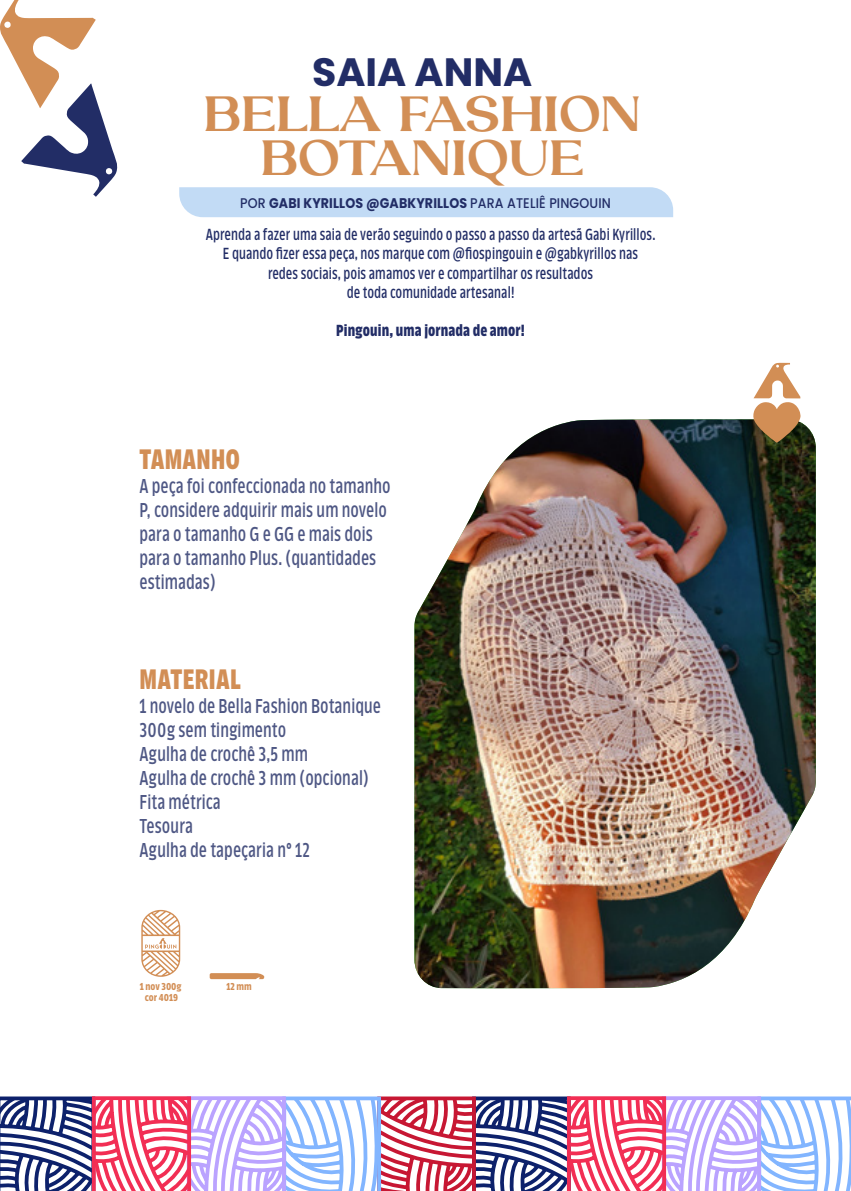
<style>
.page{position:relative;width:851px;height:1191px;background:#fff}
.page>*{position:absolute;margin:0;border:0;box-sizing:border-box;transform-origin:0 0}
.t1{font:500 49.4px/44.4px "Laviossa";color:#d28e55;text-align:center}
.t2{font:700 39.4px "Poppins";color:#222d66}
.t3{font:700 condensed 28px "Ansage";letter-spacing:.01em;color:#d28e55;scale:.9 1}
.t4{font:condensed 20px/24px "Ansage";letter-spacing:.005em;color:#4e5784;scale:.9 1}
.t5{font:condensed 16px/19.2px "Ansage";letter-spacing:.005em;color:#222d66;text-align:center;scale:.9 1}
.t6{font:700 condensed 16px "Ansage";letter-spacing:.005em;color:#222d66;scale:.9 1}
.t7{font:700 14px "Poppins";letter-spacing:.01em;color:#222d66;scale:.9 1}
.t8{font:600 condensed 10px/11px "Ansage";color:#d28e55;text-align:center}
.s1{font-weight:500}
</style>
<div class="page">
<img style="left:414px;top:419px;width:401px;height:569px">
<div style="left:179px;top:187px;width:494px;height:30px;background:#c2dbf5"></div>
<svg style="left:0;top:0;width:118px;height:197px"></svg>
<svg style="left:0;top:1096px;width:850px;height:95px"></svg>
<svg style="left:752px;top:363px;width:48px;height:80px"></svg>
<svg style="left:141px;top:910px;width:39px;height:66px"></svg>
<svg style="left:210px;top:973px;width:54px;height:6px"></svg>
<h2 class="t2" style="left:312px;top:49px;width:222px">SAIA ANNA</h2>
<h1 class="t1" style="left:203px;top:90px;width:439px">BELLA FASHION<br>BOTANIQUE</h1>
<p class="t7" style="left:240px;top:194px;width:413px"><span class="s1">POR</span> GABI KYRILLOS @GABKYRILLOS <span class="s1">PARA ATELIÊ PINGOUIN</span></p>
<p class="t5" style="left:206px;top:225px;width:501px">Aprenda a fazer uma saia de verão seguindo o passo a passo da artesã Gabi Kyrillos.<br>E quando fizer essa peça, nos marque com @fiospingouin e @gabkyrillos nas<br>redes sociais, pois amamos ver e compartilhar os resultados<br>de toda comunidade artesanal!</p>
<p class="t6" style="left:336px;top:322px;width:211px">Pingouin, uma jornada de amor!</p>
<h3 class="t3" style="left:139px;top:443px;width:113px">TAMANHO</h3>
<p class="t4" style="left:139px;top:474px;width:280px">A peça foi confeccionada no tamanho<br>P, considere adquirir mais um novelo para o tamanho G e GG e mais dois para o tamanho Plus. (quantidades estimadas)</p>
<h3 class="t3" style="left:139px;top:664px;width:114px">MATERIAL</h3>
<p class="t4" style="left:139px;top:694px;width:270px">1 novelo de Bella Fashion Botanique<br>300g sem tingimento<br>Agulha de crochê 3,5 mm<br>Agulha de crochê 3 mm (opcional)<br>Fita métrica<br>Tesoura<br>Agulha de tapeçaria n° 12</p>
<p class="t8" style="left:140px;top:980px;width:43px">1 nov 300g cor 4019</p>
<p class="t8" style="left:226px;top:981px;width:27px">12 mm</p>
</div>
